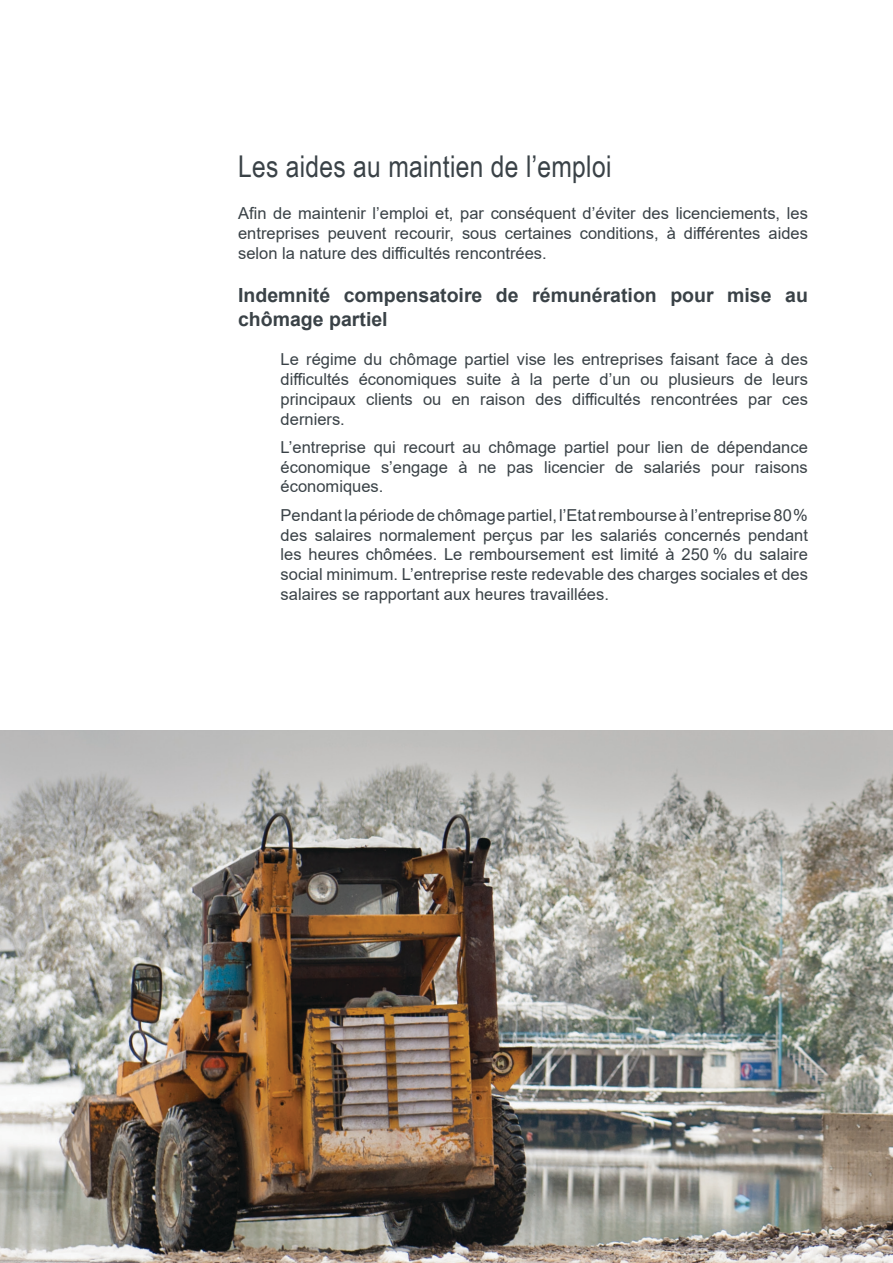
<style>
.page{position:relative;width:893px;height:1263px;background:#fff}
.page>*{position:absolute;margin:0;border:0;box-sizing:border-box;transform-origin:0 0}
.t1{font:30px "Arial Narrow";letter-spacing:.01em;color:#3a4247}
.t2{font:700 19.5px/23.4px "Arial";color:#3a4247}
.t3{font:16.5px/19.8px "Arial";color:#3a4247;text-align:justify}
</style>
<div class="page">
<img style="left:0;top:730px;width:893px;height:533px">
<p class="t1" style="left:238px;top:144px;width:375px">Les aides au maintien de l’emploi</p>
<p class="t3" style="left:238px;top:203px;width:571px">Afin de maintenir l’emploi et, par conséquent d’éviter des licenciements, les entreprises peuvent recourir, sous certaines conditions, à différentes aides selon la nature des difficultés rencontrées.</p>
<p class="t2" style="left:238px;top:284px;width:571px">Indemnité compensatoire de rémunération pour mise au chômage partiel</p>
<p class="t3" style="left:281px;top:349px;width:529px">Le régime du chômage partiel vise les entreprises faisant face à des difficultés économiques suite à la perte d’un ou plusieurs de leurs principaux clients ou en raison des difficultés rencontrées par ces derniers.</p>
<p class="t3" style="left:281px;top:437px;width:529px">L’entreprise qui recourt au chômage partiel pour lien de dépendance économique s’engage à ne pas licencier de salariés pour raisons économiques.</p>
<p class="t3" style="left:281px;top:505px;width:529px">Pendant la période de chômage partiel, l’Etat rembourse à l’entreprise 80% des salaires normalement perçus par les salariés concernés pendant les heures chômées. Le remboursement est limité à 250 % du salaire social minimum. L’entreprise reste redevable des charges sociales et des salaires se rapportant aux heures travaillées.</p>
</div>
